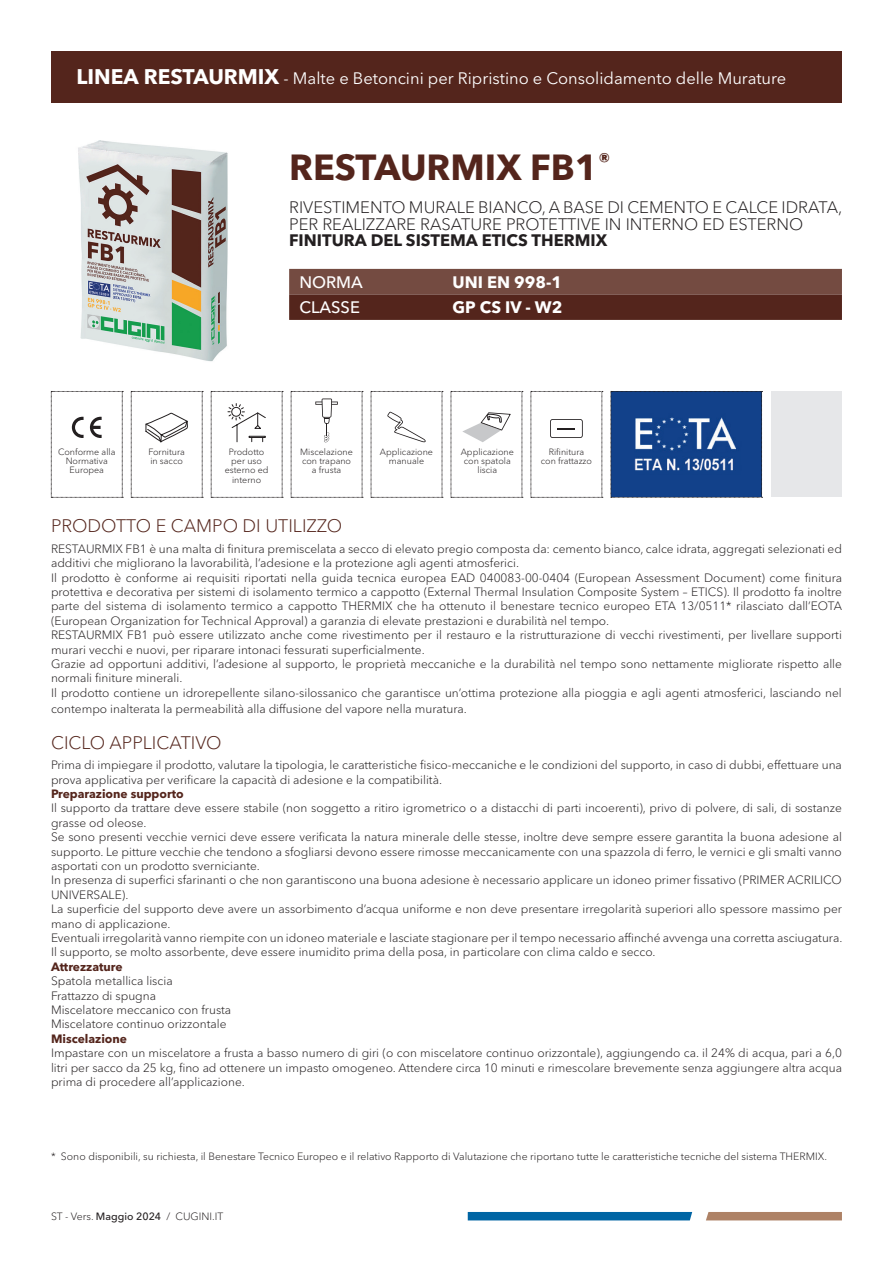
<style>
.page{position:relative;width:893px;height:1263px;background:#fff}
.page>*{position:absolute;margin:0;border:0;box-sizing:border-box;transform-origin:0 0}
.t1{font:700 36px "Avenir Next World";color:#54251c}
.t2{font:300 18px "Avenir Next World";color:#54251c}
.t3{font:300 16.5px/16.5px "Avenir Next World";color:#231f20}
.t4{font:16.5px "Avenir Next World";color:#fff}
.t5{font:700 16.5px "Avenir Next World";color:#231f20}
.t6{font:700 16.5px "Avenir Next World";color:#fff}
.t7{font:500 16.5px "Avenir Next World";color:#fff}
.t8{font:300 12px/14.4px "Avenir Next World";color:#231f20}
.t9{font:700 12px "Avenir Next World";color:#54251c}
.t10{font:300 10.5px "Avenir Next World";color:#231f20}
.t11{font:300 9px/9.4px "Avenir Next World";color:#231f20;text-align:center}
.s1{font-weight:700;font-size:21px}
.s2{font-weight:500}
</style>
<div class="page">
<div style="left:468px;top:1212px;width:224px;height:8px;background:#0065a4"></div>
<svg style="left:706px;top:1212px;width:136px;height:8px"></svg>
<div style="left:51px;top:51px;width:791px;height:51px;background:#54251c"></div>
<svg style="left:289px;top:269px;width:553px;height:51px;background:#653930"></svg>
<svg style="left:51px;top:391px;width:72px;height:107px"></svg>
<svg style="left:131px;top:391px;width:72px;height:107px"></svg>
<svg style="left:611px;top:391px;width:152px;height:107px;background:#164389"></svg>
<div style="left:771px;top:391px;width:71px;height:106px;background:#e6e7e9"></div>
<svg style="left:371px;top:391px;width:72px;height:107px"></svg>
<img style="left:631px;top:414px;width:111px;height:61px">
<svg style="left:291px;top:391px;width:72px;height:107px"></svg>
<svg style="left:211px;top:391px;width:72px;height:107px"></svg>
<svg style="left:531px;top:391px;width:72px;height:107px"></svg>
<svg style="left:451px;top:391px;width:72px;height:107px"></svg>
<img style="left:78px;top:140px;width:150px;height:222px">
<h3 class="t4" style="left:77px;top:65px;width:711px"><span class="s1">LINEA RESTAURMIX</span> - Malte e Betoncini per Ripristino e Consolidamento delle Murature</h3>
<h1 class="t1" style="left:289px;top:147px;width:323px">RESTAURMIX FB1<sup>®</sup></h1>
<h3 class="t3" style="left:289px;top:199px;width:555px">RIVESTIMENTO MURALE BIANCO, A BASE DI CEMENTO E CALCE IDRATA,<br>PER REALIZZARE RASATURE PROTETTIVE IN INTERNO ED ESTERNO</h3>
<h3 class="t5" style="left:289px;top:231px;width:320px">FINITURA DEL SISTEMA ETICS THERMIX</h3>
<h3 class="t7" style="left:299px;top:273px;width:65px">NORMA</h3>
<h3 class="t6" style="left:452px;top:273px;width:111px">UNI EN 998-1</h3>
<h3 class="t7" style="left:299px;top:298px;width:62px">CLASSE</h3>
<h3 class="t6" style="left:452px;top:298px;width:111px">GP CS IV - W2</h3>
<p class="t11" style="left:58px;top:447px;width:59px">Conforme alla<br>Normativa<br>Europea</p>
<p class="t11" style="left:148px;top:447px;width:38px;text-align:left">Fornitura in sacco</p>
<p class="t11" style="left:380px;top:447px;width:55px">Applicazione manuale</p>
<p class="t11" style="left:225px;top:447px;width:45px">Prodotto per uso esterno ed interno</p>
<p class="t11" style="left:541px;top:447px;width:53px">Rifinitura con frattazzo</p>
<p class="t11" style="left:300px;top:447px;width:54px">Miscelazione con trapano a frusta</p>
<p class="t11" style="left:461px;top:447px;width:55px">Applicazione con spatola liscia</p>
<h2 class="t2" style="left:51px;top:512px;width:293px">PRODOTTO E CAMPO DI UTILIZZO</h2>
<p class="t8" style="left:51px;top:541px;width:793px">RESTAURMIX FB1 è una malta di finitura premiscelata a secco di elevato pregio composta da: cemento bianco, calce idrata, aggregati selezionati ed additivi che migliorano la lavorabilità, l’adesione e la protezione agli agenti atmosferici.<br>Il prodotto è conforme ai requisiti riportati nella guida tecnica europea EAD 040083-00-0404 (European Assessment Document) come finitura protettiva e decorativa per sistemi di isolamento termico a cappotto (External Thermal Insulation Composite System – ETICS). Il prodotto fa inoltre parte del sistema di isolamento termico a cappotto THERMIX che ha ottenuto il benestare tecnico europeo ETA 13/0511* rilasciato dall’EOTA (European Organization for Technical Approval) a garanzia di elevate prestazioni e durabilità nel tempo.<br>RESTAURMIX FB1 può essere utilizzato anche come rivestimento per il restauro e la ristrutturazione di vecchi rivestimenti, per livellare supporti murari vecchi e nuovi, per riparare intonaci fessurati superficialmente.<br>Grazie ad opportuni additivi, l’adesione al supporto, le proprietà meccaniche e la durabilità nel tempo sono nettamente migliorate rispetto alle normali finiture minerali.<br>Il prodotto contiene un idrorepellente silano-silossanico che garantisce un’ottima protezione alla pioggia e agli agenti atmosferici, lasciando nel</p>
<p class="t8" style="left:51px;top:702px;width:417px">contempo inalterata la permeabilità alla diffusione del vapore nella muratura.</p>
<h2 class="t2" style="left:51px;top:728px;width:172px">CICLO APPLICATIVO</h2>
<p class="t8" style="left:51px;top:758px;width:792px">Prima di impiegare il prodotto, valutare la tipologia, le caratteristiche fisico-meccaniche e le condizioni del supporto, in caso di dubbi, effettuare una prova applicativa per verificare la capacità di adesione e la compatibilità.</p>
<p class="t9" style="left:51px;top:787px;width:134px">Preparazione supporto</p>
<p class="t8" style="left:51px;top:801px;width:793px">Il supporto da trattare deve essere stabile (non soggetto a ritiro igrometrico o a distacchi di parti incoerenti), privo di polvere, di sali, di sostanze grasse od oleose.<br>Se sono presenti vecchie vernici deve essere verificata la natura minerale delle stesse, inoltre deve sempre essere garantita la buona adesione al supporto. Le pitture vecchie che tendono a sfogliarsi devono essere rimosse meccanicamente con una spazzola di ferro, le vernici e gli smalti vanno asportati con un prodotto sverniciante.<br>In presenza di superfici sfarinanti o che non garantiscono una buona adesione è necessario applicare un idoneo primer fissativo (PRIMER ACRILICO UNIVERSALE).<br>La superficie del supporto deve avere un assorbimento d’acqua uniforme e non deve presentare irregolarità superiori allo spessore massimo per mano di applicazione.<br>Eventuali irregolarità vanno riempite con un idoneo materiale e lasciate stagionare per il tempo necessario affinché avvenga una corretta asciugatura.<br>Il supporto, se molto assorbente, deve essere inumidito prima della posa, in particolare con clima caldo e secco.</p>
<p class="t9" style="left:51px;top:960px;width:73px">Attrezzature</p>
<p class="t8" style="left:51px;top:974px;width:182px">Spatola metallica liscia<br>Frattazzo di spugna<br>Miscelatore meccanico con frusta<br>Miscelatore continuo orizzontale</p>
<p class="t9" style="left:51px;top:1032px;width:78px">Miscelazione</p>
<p class="t8" style="left:51px;top:1046px;width:792px;text-align:justify">Impastare con un miscelatore a frusta a basso numero di giri (o con miscelatore continuo orizzontale), aggiungendo ca. il 24% di acqua, pari a 6,0 litri per sacco da 25 kg, fino ad ottenere un impasto omogeneo. Attendere circa 10 minuti e rimescolare brevemente senza aggiungere altra acqua prima di procedere all’applicazione.</p>
<p class="t10" style="left:51px;top:1148px;width:777px">* Sono disponibili, su richiesta, il Benestare Tecnico Europeo e il relativo Rapporto di Valutazione che riportano tutte le caratteristiche tecniche del sistema THERMIX.</p>
<p class="t10" style="left:51px;top:1208px;width:174px">ST - Vers. <span class="s2">Maggio 2024</span> / CUGINI.IT</p>
</div>
